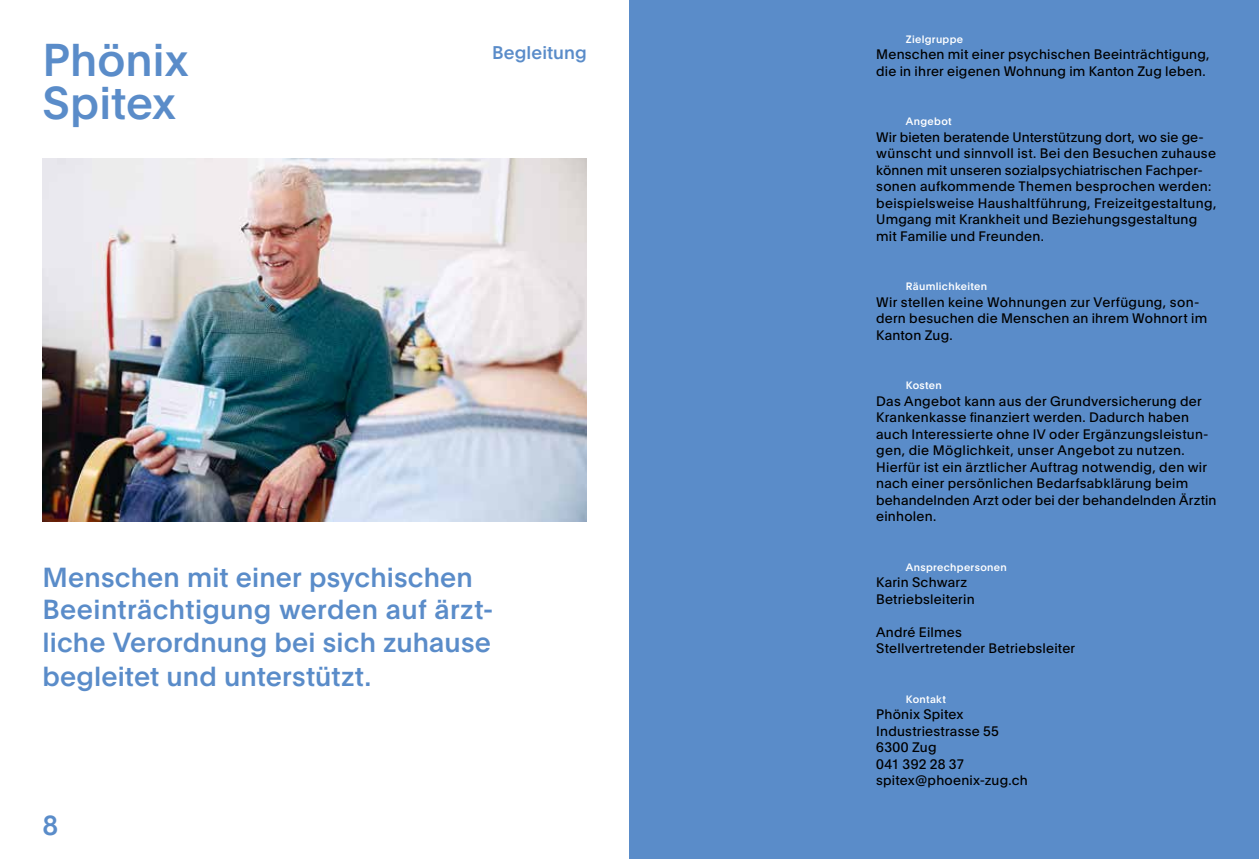
<style>
.page{position:relative;width:1259px;height:859px;background:#fff}
.page>*{position:absolute;margin:0;border:0;box-sizing:border-box;transform-origin:0 0}
.t1{font:500 45px/43.5px "Plain";color:#5a8cc9}
.t2{font:500 27px/33px "Plain";letter-spacing:.01em;color:#5a8cc9}
.t3{font:500 18px "Plain";letter-spacing:.005em;color:#5a8cc9}
.t4{font:13.5px/16.5px "Plain";letter-spacing:.02em;color:#000}
.t5{font:500 10.5px "Plain";letter-spacing:.03em;color:#fff}
.s1{font-family:"Akkurat"}
</style>
<div class="page">
<div style="left:629px;top:0;width:630px;height:859px;background:#5a8cc9"></div>
<img style="left:43px;top:158px;width:544px;height:363px">
<h1 class="t1" style="left:43px;top:36px;width:148px">Phönix<br>Spitex</h1>
<h3 class="t3" style="left:492px;top:40px;width:96px">Begleitung</h3>
<h2 class="t2" style="left:43px;top:560px;width:452px">Menschen mit einer psychischen<br>Beeinträchtigung werden auf ärzt&shy;liche Verordnung bei sich zuhause begleitet und unterstützt.</h2>
<h2 class="t2" style="left:43px;top:807px;width:17px">8</h2>
<p class="t5" style="left:906px;top:31px;width:59px">Zielgruppe</p>
<p class="t4" style="left:876px;top:45px;width:335px">Menschen mit einer psychischen Beeinträchtigung, die in ihrer eigenen Wohnung im Kanton Zug leben.</p>
<p class="t5" style="left:906px;top:114px;width:47px">Angebot</p>
<p class="t4" style="left:876px;top:128px;width:342px">Wir bieten beratende Unterstützung dort, wo sie ge&shy;wünscht und sinnvoll ist. Bei den Besuchen zuhause können mit unseren sozialpsychiatrischen Fachper&shy;sonen aufkommende Themen besprochen werden: beispielsweise Haushaltführung, Freizeitgestaltung, Umgang mit Krankheit und Beziehungsgestaltung mit Familie und Freunden.</p>
<p class="t5" style="left:906px;top:279px;width:83px">Räumlichkeiten</p>
<p class="t4" style="left:876px;top:293px;width:332px">Wir stellen keine Wohnungen zur Verfügung, son&shy;dern besuchen die Menschen an ihrem Wohnort im<br>Kanton Zug.</p>
<p class="t5" style="left:906px;top:378px;width:37px">Kosten</p>
<p class="t4" style="left:876px;top:392px;width:342px">Das Angebot kann aus der Grundversicherung der Krankenkasse finanziert werden. Dadurch haben auch Interessierte ohne IV oder Ergänzungsleistun&shy;gen, die Möglichkeit, unser Angebot zu nutzen.<br>Hierfür ist ein ärztlicher Auftrag notwendig, den wir nach einer persönlichen Bedarfsabklärung beim behandelnden Arzt oder bei der behandelnden Ärztin einholen.</p>
<p class="t5" style="left:906px;top:559px;width:102px">Ansprechpersonen</p>
<p class="t4" style="left:876px;top:573px;width:100px">Karin Schwarz<br>Betriebsleiterin</p>
<p class="t4" style="left:876px;top:623px;width:200px">André Eilmes<br>Stellvertretender Betriebsleiter</p>
<p class="t5" style="left:906px;top:691px;width:42px">Kontakt</p>
<p class="t4" style="left:876px;top:705px;width:153px">Phönix Spitex<br>Industriestrasse 55<br>6300 Zug<br>041 392 28 37 spitex<span class="s1">@</span>phoenix-zug.ch</p>
</div>
